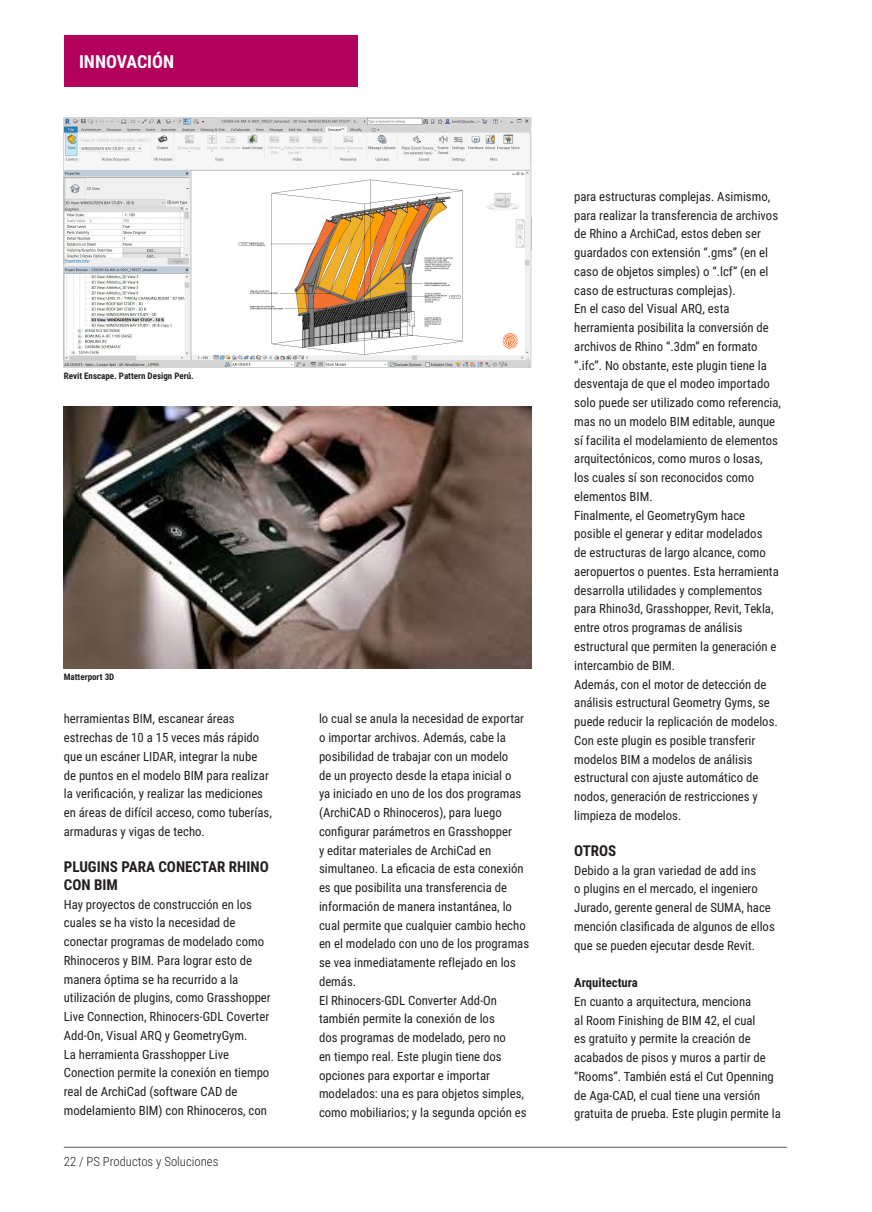
<style>
.page{position:relative;width:872px;height:1212px;background:#fff}
.page>*{position:absolute;margin:0;border:0;box-sizing:border-box;transform-origin:0 0}
.texto{font:700 18px "Roboto Condensed";color:#fff}
.sub_titulo{font:700 15px/18px "Roboto Condensed";color:#231f20}
.texto-2{font:12.75px/18.8px "Roboto Condensed";color:#231f20}
.t1{font:300 12.75px "Roboto Condensed";color:#231f20}
.texto-3{font:700 12.75px "Roboto Condensed";color:#231f20}
.leyenda{font:700 9px "Roboto Condensed";color:#231f20}
</style>
<div class="page">
<hr style="left:64px;top:1147px;width:723px;height:1px;background:#57585a">
<div style="left:64px;top:35px;width:293px;height:51px;background:#b3005c"></div>
<img style="left:64px;top:117px;width:467px;height:251px">
<img style="left:64px;top:406px;width:467px;height:262px">
<p class="texto" style="left:79px;top:48px;width:96px">INNOVACIÓN</p>
<p class="leyenda" style="left:64px;top:370px;width:131px">Revit Enscape. Pattern Design Perú.</p>
<p class="leyenda" style="left:64px;top:671px;width:52px">Matterport 3D</p>
<p class="texto-2" style="left:64px;top:709px;width:210px">herramientas BIM, escanear áreas estrechas de 10 a 15 veces más rápido que un escáner LIDAR, integrar la nube de puntos en el modelo BIM para realizar la verificación, y realizar las mediciones en áreas de difícil acceso, como tuberías, armaduras y vigas de techo.</p>
<p class="sub_titulo" style="left:64px;top:857px;width:206px">PLUGINS PARA CONECTAR RHINO<br>CON BIM</p>
<p class="texto-2" style="left:64px;top:894px;width:208px">Hay proyectos de construcción en los cuales se ha visto la necesidad de conectar programas de modelado como Rhinoceros y BIM. Para lograr esto de manera óptima se ha recurrido a la utilización de plugins, como Grasshopper Live Connection, Rhinocers-GDL Coverter Add-On, Visual ARQ y GeometryGym.</p>
<p class="texto-2" style="left:64px;top:1044px;width:207px">La herramienta Grasshopper Live Conection permite la conexión en tiempo real de ArchiCad (software CAD de modelamiento BIM) con Rhinoceros, con</p>
<p class="t1" style="left:64px;top:1153px;width:156px">22 / PS Productos y Soluciones</p>
<p class="texto-2" style="left:319px;top:709px;width:212px">lo cual se anula la necesidad de exportar o importar archivos. Además, cabe la posibilidad de trabajar con un modelo<br>de un proyecto desde la etapa inicial o<br>ya iniciado en uno de los dos programas (ArchiCAD o Rhinoceros), para luego configurar parámetros en Grasshopper<br>y editar materiales de ArchiCad en simultaneo. La eficacia de esta conexión es que posibilita una transferencia de información de manera instantánea, lo cual permite que cualquier cambio hecho en el modelado con uno de los programas se vea inmediatamente reflejado en los demás.</p>
<p class="texto-2" style="left:319px;top:990px;width:209px">El Rhinocers-GDL Converter Add-On también permite la conexión de los<br>dos programas de modelado, pero no<br>en tiempo real. Este plugin tiene dos opciones para exportar e importar modelados: una es para objetos simples, como mobiliarios; y la segunda opción es</p>
<p class="texto-2" style="left:574px;top:187px;width:205px">para estructuras complejas. Asimismo, para realizar la transferencia de archivos de Rhino a ArchiCad, estos deben ser guardados con extensión “.gms” (en el caso de objetos simples) o “.lcf” (en el caso de estructuras complejas).</p>
<p class="texto-2" style="left:574px;top:299px;width:208px">En el caso del Visual ARQ, esta herramienta posibilita la conversión de archivos de Rhino “.3dm” en formato “.ifc”. No obstante, este plugin tiene la desventaja de que el modeo importado solo puede ser utilizado como referencia, mas no un modelo BIM editable, aunque sí facilita el modelamiento de elementos arquitectónicos, como muros o losas,<br>los cuales sí son reconocidos como elementos BIM.</p>
<p class="texto-2" style="left:574px;top:505px;width:206px">Finalmente, el GeometryGym hace posible el generar y editar modelados<br>de estructuras de largo alcance, como aeropuertos o puentes. Esta herramienta desarrolla utilidades y complementos para Rhino3d, Grasshopper, Revit, Tekla, entre otros programas de análisis estructural que permiten la generación e intercambio de BIM.</p>
<p class="texto-2" style="left:574px;top:674px;width:205px">Además, con el motor de detección de análisis estructural Geometry Gyms, se puede reducir la replicación de modelos.<br>Con este plugin es posible transferir modelos BIM a modelos de análisis estructural con ajuste automático de nodos, generación de restricciones y limpieza de modelos.</p>
<p class="sub_titulo" style="left:574px;top:841px;width:44px">OTROS</p>
<p class="texto-2" style="left:574px;top:860px;width:202px">Debido a la gran variedad de add ins<br>o plugins en el mercado, el ingeniero Jurado, gerente general de SUMA, hace mención clasificada de algunos de ellos que se pueden ejecutar desde Revit.</p>
<p class="texto-3" style="left:574px;top:973px;width:65px">Arquitectura</p>
<p class="texto-2" style="left:574px;top:991px;width:208px">En cuanto a arquitectura, menciona<br>al Room Finishing de BIM 42, el cual<br>es gratuito y permite la creación de acabados de pisos y muros a partir de “Rooms”. También está el Cut Openning de Aga-CAD, el cual tiene una versión gratuita de prueba. Este plugin permite la</p>
</div>
